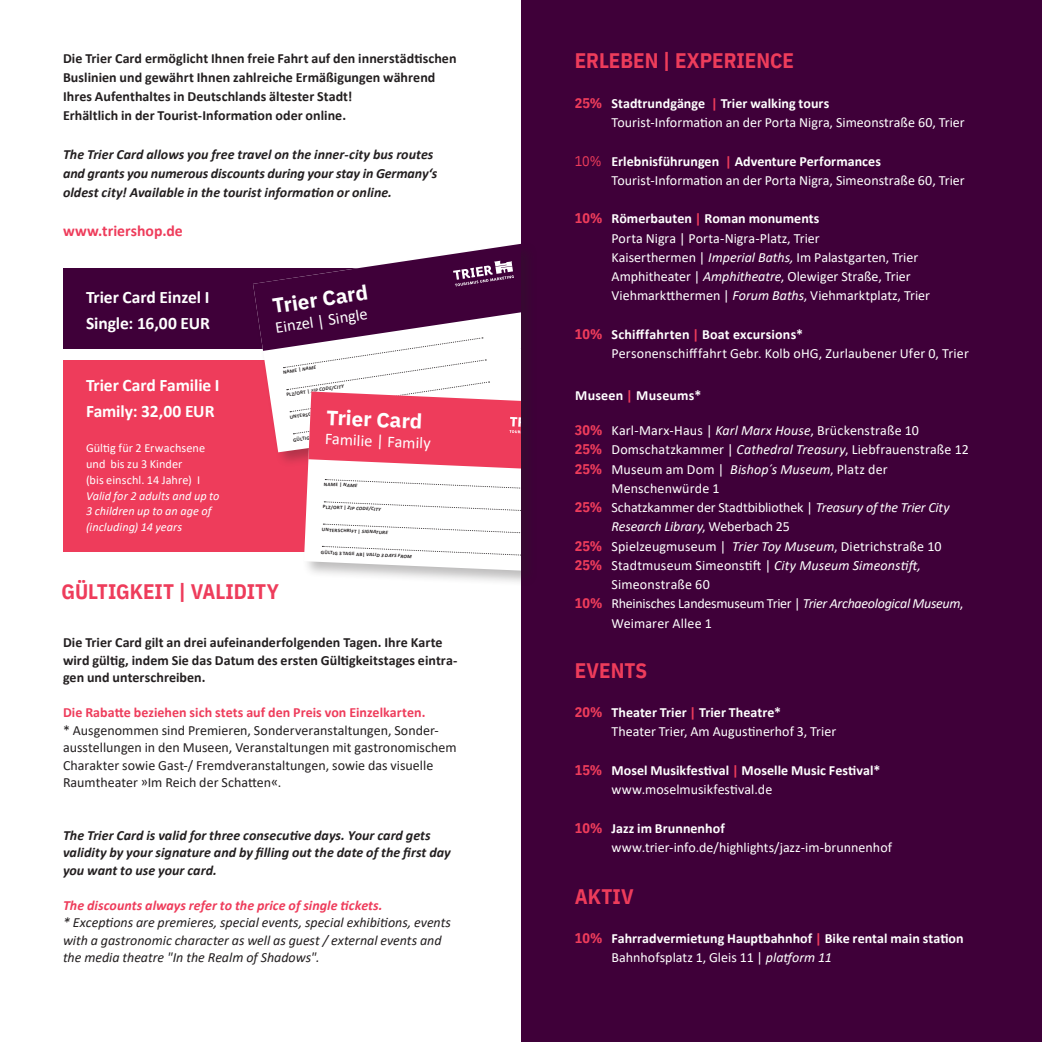
<style>
.page{position:relative;width:1042px;height:1042px;background:#fff}
.page>*{position:absolute;margin:0;border:0;box-sizing:border-box;transform-origin:0 0}
.t1{font:700 21px "IBM Plex Sans Cond";color:#ee3c5b}
.t2{font:700 20.65px "IBM Plex Sans";color:#fff}
.t3{font:700 17.5px/26.2px "Calibri";letter-spacing:-.005em;color:#fff}
.t4{font:16.45px "Calibri";color:#fff}
.t5{font:700 15.75px "Calibri";color:#ee3c5b}
.t6{font:14px/19.2px "Calibri";letter-spacing:.005em;color:#fff}
.t7{font:700 14px/19.2px "Calibri";letter-spacing:.005em;color:#231f20}
.t8{font:italic 700 14px/19.2px "Calibri";color:#231f20}
.t9{font:14px/17.5px "Calibri";color:#231f20}
.t10{font:700 14px/19.2px "Calibri";letter-spacing:.005em;color:#fff}
.t11{font:italic 14px/17.5px "Calibri";color:#231f20}
.t12{font:14px "Calibri";letter-spacing:-.02em;color:#fff}
.t13{font:700 14px "Calibri";letter-spacing:.005em;color:#ee3c5b}
.t14{font:italic 700 14px "Calibri";letter-spacing:.005em;color:#ee3c5b}
.t15{font:italic 14px "Calibri";letter-spacing:-.01em;color:#fff}
.t16{font:italic 12.25px/15.8px "Calibri";letter-spacing:.005em;color:#fff}
.t17{font:12.25px/15.8px "Calibri";letter-spacing:.005em;color:#fff}
.t18{font:700 5.08px "Calibri";color:#231f20}
.t19{font:italic 700 5.08px "Calibri";color:#231f20}
.s1{font-style:italic}
.s2{font-style:normal}
.s3{font-family:"IBM Plex Sans Cond";font-weight:700;color:#ee3c5b}
.s4{font-weight:700}
.s5{font-weight:700;color:#ee3c5b}
.s6{font-family:"IBM Plex Sans Cond";color:#ee3c5b}
.s7{color:#ee3c5b}
.s8{font-weight:400}
.s9{font-weight:400;font-style:italic}
</style>
<div class="page">
<div style="left:63px;top:268px;width:394px;height:80px;background:#3f0039"></div>
<div style="left:63px;top:360px;width:394px;height:191px;background:#ee3c5b"></div>
<div style="left:521px;top:0;width:521px;height:1042px;background:#3f0039"></div>
<div style="left:251px;top:242px;width:287px;height:345px;background:#231f20;opacity:.3"></div>
<svg style="left:253px;top:244px;width:274px;height:326px"></svg>
<p class="t7" style="left:63px;top:48px;width:395px">Die Trier Card ermöglicht Ihnen freie Fahrt auf den innerstädtischen Buslinien und gewährt Ihnen zahlreiche Ermäßigungen während Ihres Aufenthaltes in Deutschlands ältester Stadt!<br>Erhältlich in der Tourist-Information oder online.</p>
<p class="t8" style="left:63px;top:144px;width:376px">The Trier Card allows you free travel on the inner-city bus routes and grants you numerous discounts during your stay in Germany‘s oldest city! Available in the tourist information or online.</p>
<p class="t5" style="left:63px;top:219px;width:121px">www.triershop.de</p>
<p class="t3" style="left:86px;top:284px;width:125px">Trier Card Einzel I<br>Single: 16,00 EUR</p>
<p class="t3" style="left:86px;top:372px;width:135px">Trier Card Familie I<br>Family: 32,00 EUR</p>
<p class="t17" style="left:86px;top:440px;width:121px">Gültig für 2 Erwachsene und bis zu 3 Kinder<br>(bis einschl. 14 Jahre) I</p>
<p class="t16" style="left:86px;top:487px;width:135px">Valid for 2 adults and up to<br>3 children up to an age of (including) 14 years</p>
<h2 class="t2" style="left:271px;top:289px;width:97px;rotate:-8deg">Trier Card</h2>
<p class="t4" style="left:274px;top:316px;width:95px;rotate:-8deg">Einzel | Single</p>
<p class="t18" style="left:283px;top:368px;width:35px;rotate:-8deg">NAME | <span class="s1">NAME</span></p>
<p class="t19" style="left:286px;top:391px;width:60px;rotate:-8deg"><span class="s2">PLZ/ORT |</span> ZIP CODE/CITY</p>
<p class="t18" style="left:289px;top:413px;width:68px;rotate:-8deg">UNTERSCHRIFT | <span class="s1">SIGNATURE</span></p>
<h2 class="t2" style="left:327px;top:401px;width:97px;rotate:2deg">Trier Card</h2>
<p class="t4" style="left:325px;top:428px;width:107px;rotate:2deg">Familie | Family</p>
<p class="t18" style="left:324px;top:480px;width:35px;rotate:3deg">NAME | <span class="s1">NAME</span></p>
<p class="t19" style="left:323px;top:503px;width:60px;rotate:3deg"><span class="s2">PLZ/ORT |</span> ZIP CODE/CITY</p>
<p class="t18" style="left:322px;top:526px;width:68px;rotate:3deg">UNTERSCHRIFT | <span class="s1">SIGNATURE</span></p>
<p class="t18" style="left:321px;top:549px;width:92px;rotate:3deg">GÜLTIG 3 TAGE AB| <span class="s1">VALID 3 DAYS FROM</span></p>
<h1 class="t1" style="left:62px;top:574px;width:219px">GÜLTIGKEIT | VALIDITY</h1>
<p class="t7" style="left:63px;top:634px;width:396px;line-height:17.5px">Die Trier Card gilt an drei aufeinanderfolgenden Tagen. Ihre Karte wird gültig, indem Sie das Datum des ersten Gültigkeitstages eintra&shy;gen und unterschreiben.</p>
<p class="t13" style="left:63px;top:703px;width:364px">Die Rabatte beziehen sich stets auf den Preis von Einzelkarten.</p>
<p class="t9" style="left:63px;top:721px;width:395px">* Ausgenommen sind Premieren, Sonderveranstaltungen, Sonder&shy;ausstellungen in den Museen, Veranstaltungen mit gastronomischem Charakter sowie Gast-/ Fremdveranstaltungen, sowie das visuelle Raumtheater »Im Reich der Schatten«.</p>
<p class="t8" style="left:63px;top:826px;width:389px;line-height:17.5px">The Trier Card is valid for three consecutive days. Your card gets validity by your signature and by filling out the date of the first day you want to use your card.</p>
<p class="t14" style="left:63px;top:895px;width:321px">The discounts always refer to the price of single tickets.</p>
<p class="t11" style="left:63px;top:913px;width:389px">* Exceptions are premieres, special events, special exhibitions, events with a gastronomic character as well as guest / external events and the media theatre "In the Realm of Shadows".</p>
<h1 class="t1" style="left:575px;top:44px;width:221px">ERLEBEN | EXPERIENCE</h1>
<p class="t6" style="left:611px;top:93px;width:355px;text-indent:-37px"><span class="s3">25%</span> <span class="s4">Stadtrundgänge</span> <span class="s5">|</span> <span class="s4">Trier walking tours<br></span>Tourist-Information an der Porta Nigra, Simeonstraße 60, Trier</p>
<p class="t6" style="left:611px;top:151px;width:355px;text-indent:-37px"><span class="s6">10%</span> <span class="s4">Erlebnisführungen</span> <span class="s5">|</span> <span class="s4">Adventure Performances<br></span>Tourist-Information an der Porta Nigra, Simeonstraße 60, Trier</p>
<p class="t6" style="left:611px;top:209px;width:320px;text-indent:-37px"><span class="s3">10%</span> <span class="s4">Römerbauten</span> <span class="s5">|</span> <span class="s4">Roman monuments<br></span>Porta Nigra | Porta-Nigra-Platz, Trier<br>Kaiserthermen | <span class="s1">Imperial Baths,</span> Im Palastgarten, Trier Amphitheater | <span class="s1">Amphitheatre</span>, Olewiger Straße, Trier Viehmarktthermen | <span class="s1">Forum Baths</span>, Viehmarktplatz, Trier</p>
<p class="t6" style="left:611px;top:324px;width:359px;text-indent:-37px"><span class="s3">10%</span> <span class="s4">Schifffahrten</span> <span class="s5">|</span> <span class="s4">Boat excursions*<br></span>Personenschifffahrt Gebr. Kolb oHG, Zurlaubener Ufer 0, Trier</p>
<p class="t10" style="left:575px;top:386px;width:128px">Museen <span class="s7">|</span> Museums*</p>
<p class="t6" style="left:575px;top:420px;width:346px"><span class="s3">30%</span> Karl-Marx-Haus | <span class="s1">Karl Marx House</span>, Brückenstraße 10</p>
<p class="t6" style="left:575px;top:440px;width:396px"><span class="s3">25%</span> Domschatzkammer | <span class="s1">Cathedral Treasury</span>, Liebfrauenstraße 12</p>
<p class="t6" style="left:575px;top:459px;width:314px"><span class="s3">25%</span> Museum am Dom | <span class="s1">Bishop´s Museum</span>, Platz der</p>
<p class="t6" style="left:611px;top:478px;width:110px">Menschenwürde 1</p>
<p class="t6" style="left:575px;top:497px;width:376px"><span class="s3">25%</span> Schatzkammer der Stadtbibliothek | <span class="s1">Treasury of the Trier City</span></p>
<p class="t15" style="left:611px;top:517px;width:180px">Research Library<span class="s2">, Weberbach 25</span></p>
<p class="t6" style="left:575px;top:536px;width:368px"><span class="s3">25%</span> Spielzeugmuseum | <span class="s1">Trier Toy Museum</span>, Dietrichstraße 10</p>
<p class="t6" style="left:575px;top:555px;width:348px"><span class="s3">25%</span> Stadtmuseum Simeonstift | <span class="s1">City Museum Simeonstift,</span></p>
<p class="t6" style="left:611px;top:574px;width:100px">Simeonstraße 60</p>
<p class="t12" style="left:575px;top:594px;width:390px"><span class="s3">10%</span> Rheinisches Landesmuseum Trier | <span class="s1">Trier Archaeological Museum</span>,</p>
<p class="t6" style="left:611px;top:613px;width:102px">Weimarer Allee 1</p>
<h1 class="t1" style="left:575px;top:654px;width:74px">EVENTS</h1>
<p class="t6" style="left:611px;top:702px;width:226px;text-indent:-37px"><span class="s3">20%</span> <span class="s4">Theater Trier</span> <span class="s5">|</span> <span class="s4">Trier Theatre*<br></span>Theater Trier, Am Augustinerhof 3, Trier</p>
<p class="t10" style="left:611px;top:760px;width:270px;text-indent:-37px"><span class="s6">15%</span> Mosel Musikfestival <span class="s7">|</span> Moselle Music Festival* <span class="s8">www.moselmusikfestival.de</span></p>
<p class="t6" style="left:611px;top:818px;width:282px;text-indent:-37px"><span class="s3">10%</span> <span class="s4">Jazz im Brunnenhof </span>www.trier-info.de/highlights/jazz-im-brunnenhof</p>
<h1 class="t1" style="left:575px;top:880px;width:61px">AKTIV</h1>
<p class="t10" style="left:611px;top:928px;width:354px;text-indent:-37px"><span class="s6">10%</span> Fahrradvermietung Hauptbahnhof <span class="s7">|</span> Bike rental main station<br><span class="s8">Bahnhofsplatz 1, Gleis 11 |</span> <span class="s9">platform 11</span></p>
</div>
